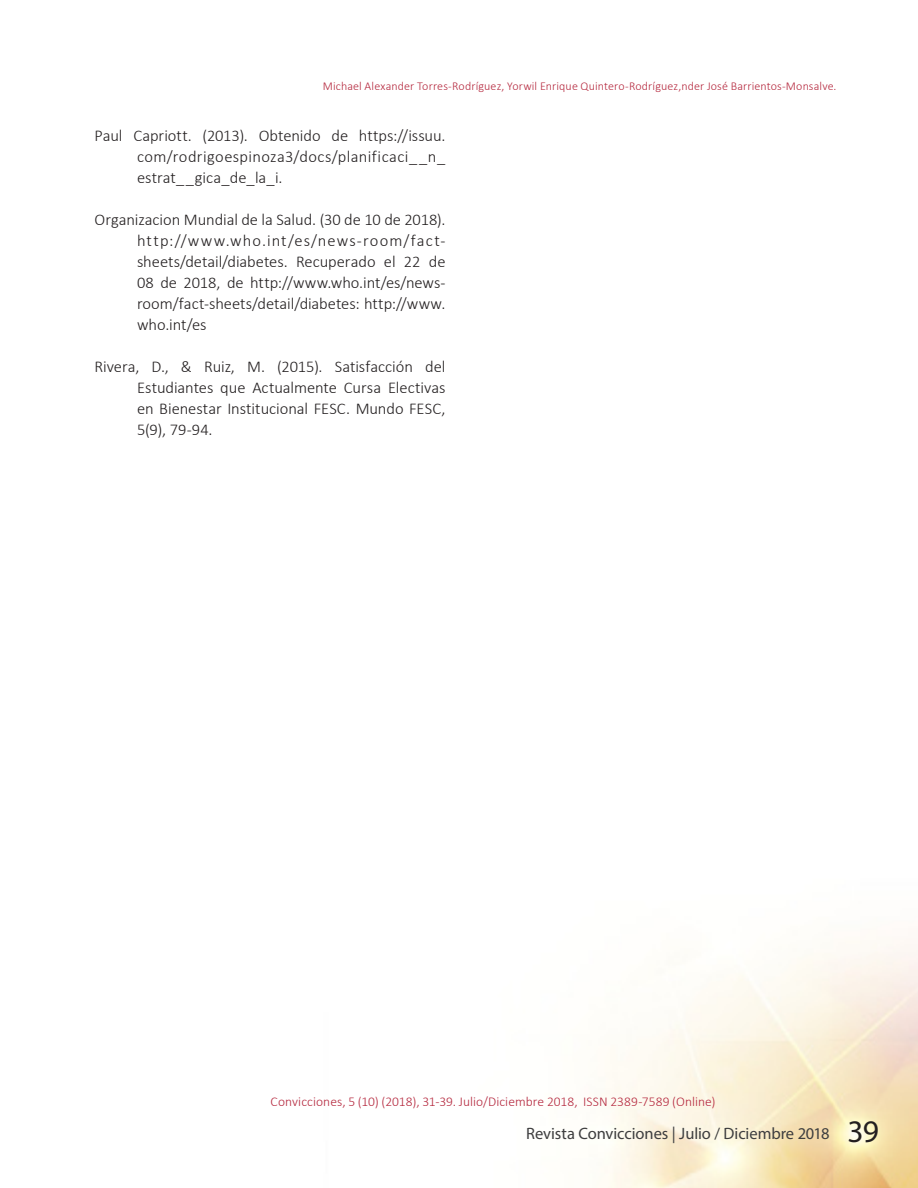
<style>
.page{position:relative;width:918px;height:1188px;background:#fff}
.page>*{position:absolute;margin:0;border:0;box-sizing:border-box;transform-origin:0 0}
.Referencias{font:300 16.5px/21px "Calibri";color:#231f20;text-align:justify}
.t1{font:16.5px "Myriad Pro";letter-spacing:-.005em;color:#3e3e3f}
.Sub2{font:300 13.5px "Calibri";letter-spacing:.005em;color:#b5283e}
.autor{font:300 12px "Calibri";letter-spacing:.01em;color:#b5283e}
.s1{font-size:31.5px;color:#231f20}
</style>
<div class="page">
<img style="left:601px;top:939px;width:317px;height:249px">
<p class="autor" style="left:323px;top:79px;width:515px">Michael Alexander Torres-Rodríguez, Yorwil Enrique Quintero-Rodríguez,nder José Barrientos-Monsalve.</p>
<p class="Referencias" style="left:137px;top:125px;width:310px;text-indent:-43px">Paul Capriott. (2013). Obtenido de https://issuu. com/rodrigoespinoza3/docs/planificaci__n_ estrat__gica_de_la_i.</p>
<p class="Referencias" style="left:137px;top:209px;width:310px;text-indent:-43px">Organizacion Mundial de la Salud. (30 de 10 de 2018). http://www.who.int/es/news-room/fact&shy;sheets/detail/diabetes. Recuperado el 22 de 08 de 2018, de http://www.who.int/es/news&shy;room/fact-sheets/detail/diabetes: http://www. who.int/es</p>
<p class="Referencias" style="left:137px;top:356px;width:310px;text-indent:-43px">Rivera, D., &amp; Ruiz, M. (2015). Satisfacción del Estudiantes que Actualmente Cursa Electivas en Bienestar Institucional FESC. Mundo FESC, 5(9), 79-94.</p>
<p class="Sub2" style="left:271px;top:1093px;width:446px">Convicciones, 5 (10) (2018), 31-39. Julio/Diciembre 2018, ISSN 2389-7589 (Online)</p>
<p class="t1" style="left:526px;top:1123px;width:354px">Revista Convicciones | Julio / Diciembre 2018 <span class="s1">39</span></p>
</div>
